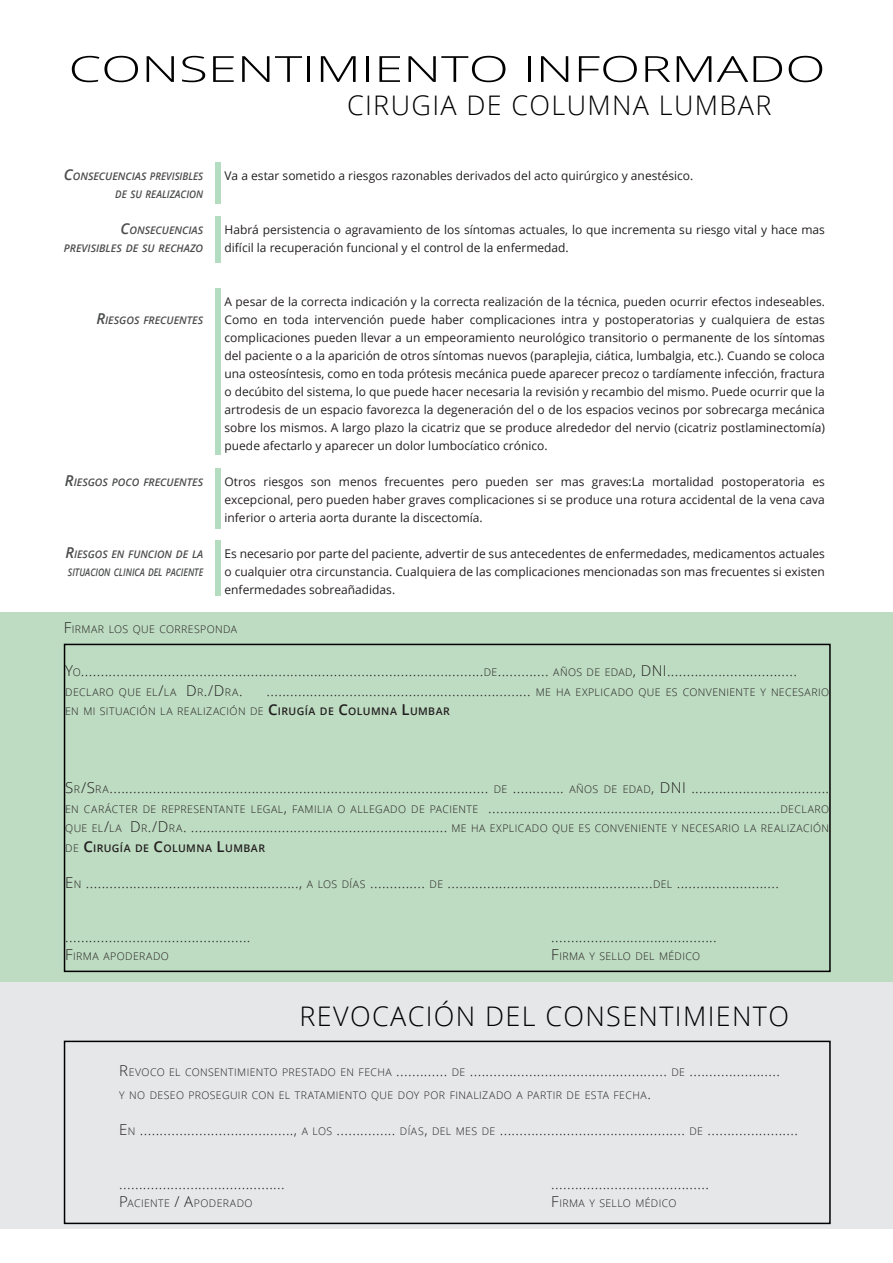
<style>
.page{position:relative;width:893px;height:1263px;background:#fff}
.page>*{position:absolute;margin:0;border:0;box-sizing:border-box;transform-origin:0 0}
.t1{font:300 36px "Open Sans";color:#000;scale:1.46 1}
.SUBTITULO{font:300 27px "Open Sans";letter-spacing:.05em;color:#000}
.Year-BOx{font:300 15px/19.5px "Open Sans";color:#231f20;text-align:justify}
.texto{font:12px/18px "Open Sans";color:#231f20;text-align:justify}
.Year-BOx-2{font:300 10.5px "Open Sans";letter-spacing:.035em;color:#231f20}
.titulos_del_parrafo{font:italic 600 10.5px/18px "Open Sans";color:#4b4c4d;text-align:right}
.titulos_del_parrafo-2{font:italic 600 10.5px "Open Sans";color:#4b4c4d;scale:.82 1}
.Year-BOx-3{font:600 10.5px "Open Sans";letter-spacing:.04em;color:#231f20}
.s1{font-size:15px}
.s2{font-size:10.5px}
.s3{font-weight:600;font-size:15px}
.s4{font-weight:600}
.s5{font-weight:300}
</style>
<div class="page">
<div style="left:0;top:980px;width:893px;height:249px;background:#e6e7e9"></div>
<div style="left:0;top:612px;width:893px;height:369px;background:#bedcc2"></div>
<div style="left:64px;top:1041px;width:767px;height:183px;border:2px solid #000"></div>
<div style="left:215px;top:540px;width:5px;height:55px;background:#b3dcc0"></div>
<div style="left:215px;top:468px;width:5px;height:61px;background:#b3dcc0"></div>
<div style="left:215px;top:162px;width:5px;height:41px;background:#b3dcc0"></div>
<div style="left:215px;top:216px;width:5px;height:46px;background:#b3dcc0"></div>
<div style="left:215px;top:288px;width:5px;height:167px;background:#b3dcc0"></div>
<div style="left:64px;top:644px;width:767px;height:328px;border:2px solid #000"></div>
<h1 class="t1" style="left:68px;top:44px;width:520px">CONSENTIMIENTO INFORMADO</h1>
<p class="SUBTITULO" style="left:347px;top:87px;width:426px">CIRUGIA DE COLUMNA LUMBAR</p>
<p class="titulos_del_parrafo" style="left:64px;top:167px;width:141px"><span class="s1">C</span>ONSECUENCIAS PREVISIBLES<br>DE SU REALIZACION</p>
<p class="texto" style="left:225px;top:166px;width:470px">Va a estar sometido a riesgos razonables derivados del acto quirúrgico y anestésico.</p>
<p class="texto" style="left:225px;top:220px;width:602px">Habrá persistencia o agravamiento de los síntomas actuales, lo que incrementa su riesgo vital y hace mas difícil la recuperación funcional y el control de la enfermedad.</p>
<p class="titulos_del_parrafo" style="left:64px;top:221px;width:141px"><span class="s1">C</span>ONSECUENCIAS<br>PREVISIBLES DE SU RECHAZO</p>
<p class="titulos_del_parrafo" style="left:96px;top:311px;width:108px"><span class="s1">R</span>IESGOS FRECUENTES</p>
<p class="titulos_del_parrafo" style="left:65px;top:473px;width:140px"><span class="s1">R</span>IESGOS POCO FRECUENTES</p>
<p class="titulos_del_parrafo" style="left:65px;top:545px;width:139px"><span class="s1">R</span>IESGOS EN FUNCION DE LA</p>
<p class="titulos_del_parrafo-2" style="left:68px;top:565px;width:166px">SITUACION CLINICA DEL PACIENTE</p>
<p class="texto" style="left:225px;top:292px;width:602px">A pesar de la correcta indicación y la correcta realización de la técnica, pueden ocurrir efectos indeseables.<br>Como en toda intervención puede haber complicaciones intra y postoperatorias y cualquiera de estas complicaciones pueden llevar a un empeoramiento neurológico transitorio o permanente de los síntomas del paciente o a la aparición de otros síntomas nuevos (paraplejia, ciática, lumbalgia, etc.). Cuando se coloca una osteosíntesis, como en toda prótesis mecánica puede aparecer precoz o tardíamente infección, fractura o decúbito del sistema, lo que puede hacer necesaria la revisión y recambio del mismo. Puede ocurrir que la artrodesis de un espacio favorezca la degeneración del o de los espacios vecinos por sobrecarga mecánica sobre los mismos. A largo plazo la cicatriz que se produce alrededor del nervio (cicatriz postlaminectomía) puede afectarlo y aparecer un dolor lumbocíatico crónico.</p>
<p class="texto" style="left:225px;top:472px;width:602px">Otros riesgos son menos frecuentes pero pueden ser mas graves:La mortalidad postoperatoria es excepcional, pero pueden haber graves complicaciones si se produce una rotura accidental de la vena cava inferior o arteria aorta durante la discectomía.</p>
<p class="texto" style="left:225px;top:544px;width:602px">Es necesario por parte del paciente, advertir de sus antecedentes de enfermedades, medicamentos actuales o cualquier otra circunstancia. Cualquiera de las complicaciones mencionadas son mas frecuentes si existen enfermedades sobreañadidas.</p>
<p class="Year-BOx-2" style="left:64px;top:621px;width:175px"><span class="s1">F</span>IRMAR LOS QUE CORRESPONDA</p>
<p class="Year-BOx" style="left:65px;top:660px;width:733px">Y<span class="s2">O</span>......................................................................................................<span class="s2">DE</span>............. <span class="s2">AÑOS DE EDAD</span>, DNI.................................</p>
<p class="Year-BOx-2" style="left:65px;top:685px;width:179px">DECLARO QUE EL<span class="s1">/</span>LA <span class="s1">D</span> R<span class="s1">./D</span> RA<span class="s1">.</span></p>
<p class="Year-BOx" style="left:267px;top:680px;width:564px">................................................................... <span class="s2">ME HA EXPLICADO QUE ES CONVENIENTE Y NECESARIO</span></p>
<p class="Year-BOx-2" style="left:65px;top:704px;width:386px">EN MI SITUACIÓN LA REALIZACIÓN DE <span class="s3">C</span><span class="s4">IRUGÍA DE</span> <span class="s3">C</span><span class="s4">OLUMNA</span> <span class="s3">L</span><span class="s4">UMBAR</span></p>
<p class="Year-BOx" style="left:65px;top:777px;width:604px">S<span class="s2">R</span>/S<span class="s2">RA</span>................................................................................................ <span class="s2">DE</span> ............. <span class="s2">AÑOS DE EDAD</span>, DNI</p>
<p class="Year-BOx" style="left:65px;top:777px;width:765px;text-indent:626px">...................................<br><span class="s2">EN CARÁCTER DE REPRESENTANTE LEGAL</span>, <span class="s2">FAMILIA O ALLEGADO DE PACIENTE</span> ..........................................................................<span class="s2">DECLARO QUE EL</span>/<span class="s2">LA</span> D <span class="s2">R</span>./D <span class="s2">RA</span>. ................................................................. <span class="s2">ME HA EXPLICADO QUE ES CONVENIENTE Y NECESARIO LA REALIZACIÓN</span></p>
<p class="Year-BOx-3" style="left:65px;top:841px;width:201px"><span class="s5">DE</span> <span class="s1">C</span>IRUGÍA DE <span class="s1">C</span>OLUMNA <span class="s1">L</span>UMBAR</p>
<p class="Year-BOx" style="left:65px;top:872px;width:715px">E<span class="s2">N</span> ......................................................, <span class="s2">A LOS DÍAS</span> .............. <span class="s2">DE</span> ....................................................<span class="s2">DEL</span> ..........................</p>
<p class="Year-BOx" style="left:65px;top:926px;width:187px">...............................................</p>
<p class="Year-BOx" style="left:551px;top:926px;width:167px">..........................................</p>
<p class="Year-BOx-2" style="left:65px;top:949px;width:105px"><span class="s1">F</span>IRMA APODERADO</p>
<p class="Year-BOx" style="left:369px;top:944px;width:39px">F</p>
<p class="Year-BOx-2" style="left:559px;top:949px;width:142px">IRMA Y SELLO DEL MÉDICO</p>
<p class="SUBTITULO" style="left:299px;top:997px;width:491px">REVOCACIÓN DEL CONSENTIMIENTO</p>
<p class="Year-BOx" style="left:119px;top:1060px;width:662px">R<span class="s2">EVOCO EL CONSENTIMIENTO PRESTADO EN FECHA</span> ............. <span class="s2">DE</span> .................................................. <span class="s2">DE</span> .......................</p>
<p class="Year-BOx-2" style="left:119px;top:1087px;width:533px">Y NO DESEO PROSEGUIR CON EL TRATAMIENTO QUE DOY POR FINALIZADO A PARTIR DE ESTA FECHA<span class="s1">.</span></p>
<p class="Year-BOx" style="left:65px;top:1119px;width:32px">E</p>
<p class="Year-BOx" style="left:128px;top:1119px;width:672px"><span class="s2">N</span> ......................................., <span class="s2">A LOS</span> ............... <span class="s2">DÍAS</span>, <span class="s2">DEL MES DE</span> ............................................... <span class="s2">DE</span> .......................</p>
<p class="Year-BOx" style="left:119px;top:1173px;width:167px">..........................................</p>
<p class="Year-BOx" style="left:551px;top:1173px;width:159px">........................................</p>
<p class="Year-BOx" style="left:65px;top:1191px;width:32px">P</p>
<p class="Year-BOx-2" style="left:128px;top:1195px;width:170px">ACIENTE <span class="s1">/ A</span>PODERADO <span class="s1">F</span></p>
<p class="Year-BOx-2" style="left:559px;top:1195px;width:119px">IRMA Y SELLO MÉDICO</p>
</div>
